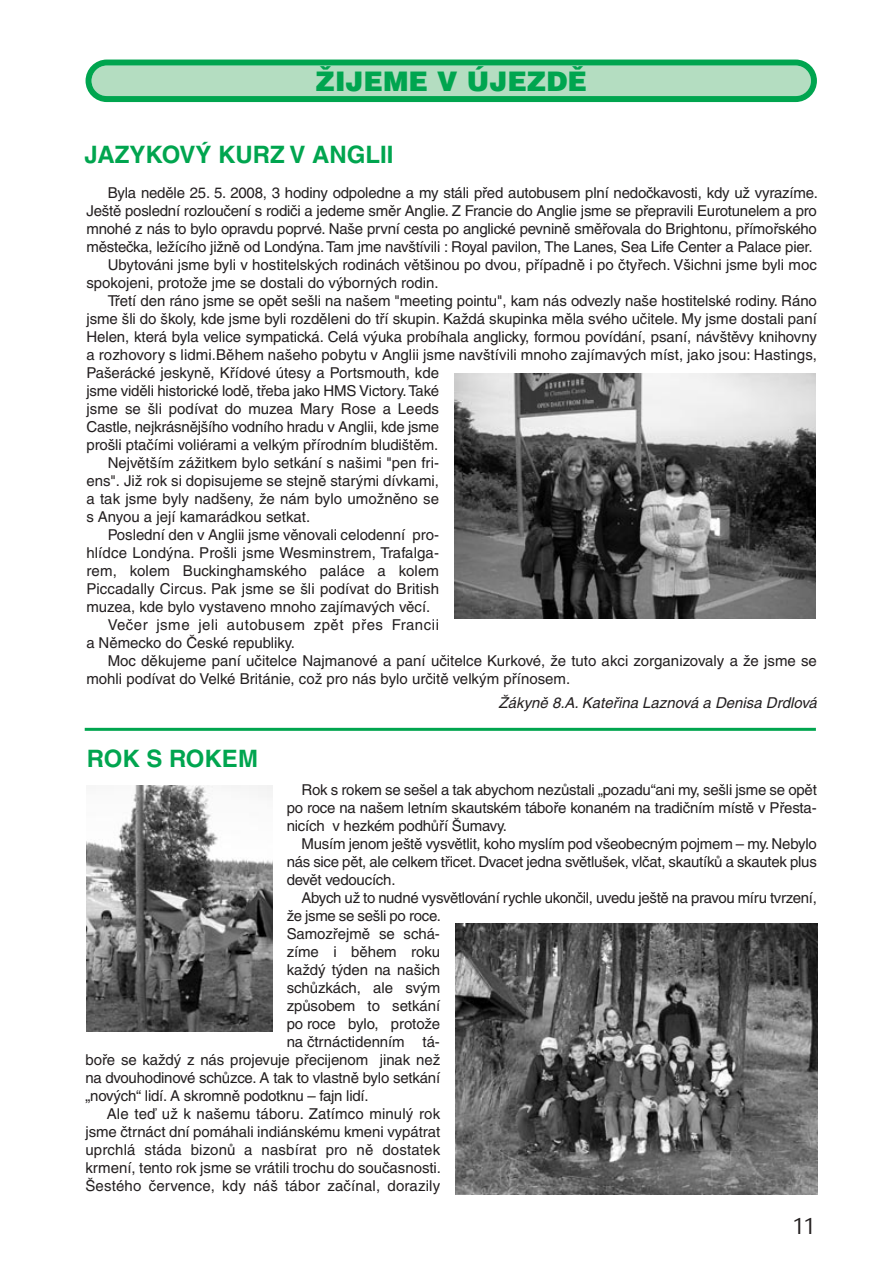
<style>
.page{position:relative;width:893px;height:1263px;background:#fff}
.page>*{position:absolute;margin:0;border:0;box-sizing:border-box;transform-origin:0 0}
.t1{font:900 27px "Helvetica CE";color:#00a54f}
.t2{font:700 24px "Helvetica CE";color:#00a54f}
.t3{font:24px "Legacy Sans Itc TEE";color:#231f20}
.t4{font:15px/18px "Helvetica CE";letter-spacing:-.005em;color:#231f20;text-align:justify}
.t5{font:italic 15px "Helvetica CE";color:#231f20}
.t6{font:15px "Helvetica CE";letter-spacing:.035em;color:#231f20}
</style>
<div class="page">
<svg style="left:86px;top:60px;width:731px;height:42px;background:#82cda2"></svg>
<img style="left:454px;top:373px;width:361px;height:245px">
<img style="left:455px;top:924px;width:362px;height:270px">
<img style="left:87px;top:785px;width:186px;height:246px">
<hr style="left:85px;top:728px;width:731px;height:3px;background:#00a54f">
<h1 class="t1" style="left:315px;top:72px;width:273px">ŽIJEME V ÚJEZDĚ</h1>
<h2 class="t2" style="left:85px;top:146px;width:311px">JAZYKOVÝ KURZ V ANGLII</h2>
<p class="t4" style="left:108px;top:185px;width:712px">Byla neděle 25. 5. 2008, 3 hodiny odpoledne a my stáli před autobusem plní nedočkavosti, kdy už vyrazíme.</p>
<p class="t4" style="left:86px;top:203px;width:732px">Ještě poslední rozloučení s rodiči a jedeme směr Anglie. Z Francie do Anglie jsme se přepravili Eurotunelem a pro</p>
<p class="t4" style="left:86px;top:221px;width:732px">mnohé z nás to bylo opravdu poprvé. Naše první cesta po anglické pevnině směřovala do Brightonu, přímořského</p>
<p class="t4" style="left:86px;top:239px;width:728px">městečka, ležícího jižně od Londýna. Tam jme navštívili : Royal pavilon, The Lanes, Sea Life Center a Palace pier.</p>
<p class="t4" style="left:108px;top:257px;width:711px">Ubytováni jsme byli v hostitelských rodinách většinou po dvou, případně i po čtyřech. Všichni jsme byli moc</p>
<p class="t4" style="left:86px;top:275px;width:354px">spokojeni, protože jme se dostali do výborných rodin.</p>
<p class="t4" style="left:108px;top:293px;width:711px">Třetí den ráno jsme se opět sešli na našem "meeting pointu", kam nás odvezly naše hostitelské rodiny. Ráno</p>
<p class="t4" style="left:86px;top:311px;width:732px">jsme šli do školy, kde jsme byli rozděleni do tří skupin. Každá skupinka měla svého učitele. My jsme dostali paní</p>
<p class="t4" style="left:86px;top:329px;width:732px">Helen, která byla velice sympatická. Celá výuka probíhala anglicky, formou povídání, psaní, návštěvy knihovny</p>
<p class="t4" style="left:86px;top:347px;width:732px">a rozhovory s lidmi.Během našeho pobytu v Anglii jsme navštívili mnoho zajímavých míst, jako jsou: Hastings,</p>
<p class="t4" style="left:86px;top:365px;width:354px">Pašerácké jeskyně, Křídové útesy a Portsmouth, kde</p>
<p class="t4" style="left:86px;top:383px;width:354px">jsme viděli historické lodě, třeba jako HMS Victory. Také</p>
<p class="t4" style="left:86px;top:401px;width:354px">jsme se šli podívat do muzea Mary Rose a Leeds</p>
<p class="t4" style="left:86px;top:419px;width:354px">Castle, nejkrásnějšího vodního hradu v Anglii, kde jsme</p>
<p class="t4" style="left:86px;top:437px;width:353px">prošli ptačími voliérami a velkým přírodním bludištěm.</p>
<p class="t4" style="left:108px;top:455px;width:333px">Největším zážitkem bylo setkání s našimi "pen fri-</p>
<p class="t4" style="left:86px;top:473px;width:354px">ens". Již rok si dopisujeme se stejně starými dívkami,</p>
<p class="t4" style="left:86px;top:491px;width:354px">a tak jsme byly nadšeny, že nám bylo umožněno se</p>
<p class="t4" style="left:86px;top:509px;width:225px">s Anyou a její kamarádkou setkat.</p>
<p class="t4" style="left:108px;top:527px;width:333px">Poslední den v Anglii jsme věnovali celodenní pro-</p>
<p class="t4" style="left:86px;top:545px;width:354px">hlídce Londýna. Prošli jsme Wesminstrem, Trafalga-</p>
<p class="t4" style="left:86px;top:563px;width:354px">rem, kolem Buckinghamského paláce a kolem</p>
<p class="t4" style="left:86px;top:581px;width:354px">Piccadally Circus. Pak jsme se šli podívat do British</p>
<p class="t4" style="left:86px;top:599px;width:345px">muzea, kde bylo vystaveno mnoho zajímavých věcí.</p>
<p class="t6" style="left:108px;top:619px;width:333px">Večer jsme jeli autobusem zpět přes Francii</p>
<p class="t4" style="left:86px;top:635px;width:210px">a Německo do České republiky.</p>
<p class="t4" style="left:108px;top:653px;width:711px">Moc děkujeme paní učitelce Najmanové a paní učitelce Kurkové, že tuto akci zorganizovaly a že jsme se</p>
<p class="t4" style="left:86px;top:671px;width:485px">mohli podívat do Velké Británie, což pro nás bylo určitě velkým přínosem.</p>
<p class="t5" style="left:499px;top:697px;width:323px">Žákyně 8.A.Kateřina Laznová a Denisa Drdlová</p>
<h2 class="t2" style="left:87px;top:749px;width:173px">ROK S ROKEM</h2>
<p class="t4" style="left:287px;top:782px;width:532px;text-indent:15px">Rok s rokem se sešel a tak abychom nezůstali „pozadu“ani my, sešli jsme se opět po roce na našem letním skautském táboře konaném na tradičním místě v Přesta&shy;nicích v hezkém podhůří Šumavy.</p>
<p class="t4" style="left:287px;top:836px;width:532px;text-indent:15px">Musím jenom ještě vysvětlit, koho myslím pod všeobecným pojmem – my. Nebylo nás sice pět, ale celkem třicet. Dvacet jedna světlušek, vlčat, skautíků a skautek plus devět vedoucích.</p>
<p class="t4" style="left:301px;top:890px;width:517px">Abych už to nudné vysvětlování rychle ukončil, uvedu ještě na pravou míru tvrzení,</p>
<p class="t4" style="left:287px;top:908px;width:156px">že jsme se sešli po roce.</p>
<p class="t4" style="left:287px;top:926px;width:155px">Samozřejmě se schá-</p>
<p class="t4" style="left:287px;top:944px;width:155px">zíme i během roku</p>
<p class="t4" style="left:287px;top:962px;width:155px">každý týden na našich</p>
<p class="t4" style="left:287px;top:980px;width:155px">schůzkách, ale svým</p>
<p class="t4" style="left:287px;top:998px;width:155px">způsobem to setkání</p>
<p class="t4" style="left:287px;top:1016px;width:155px">po roce bylo, protože</p>
<p class="t4" style="left:287px;top:1034px;width:155px">na čtrnáctidenním tá-</p>
<p class="t4" style="left:85px;top:1052px;width:356px">boře se každý z nás projevuje přecijenom jinak než</p>
<p class="t4" style="left:85px;top:1070px;width:356px">na dvouhodinové schůzce. A tak to vlastně bylo setkání</p>
<p class="t4" style="left:85px;top:1088px;width:285px">„nových“ lidí. A skromně podotknu – fajn lidí.</p>
<p class="t4" style="left:107px;top:1106px;width:335px">Ale teď už k našemu táboru. Zatímco minulý rok</p>
<p class="t4" style="left:85px;top:1124px;width:356px">jsme čtrnáct dní pomáhali indiánskému kmeni vypátrat</p>
<p class="t4" style="left:85px;top:1142px;width:356px">uprchlá stáda bizonů a nasbírat pro ně dostatek</p>
<p class="t4" style="left:85px;top:1160px;width:357px">krmení, tento rok jsme se vrátili trochu do současnosti.</p>
<p class="t4" style="left:85px;top:1178px;width:356px">Šestého července, kdy náš tábor začínal, dorazily</p>
<h2 class="t3" style="left:792px;top:1217px;width:26px">11</h2>
</div>
